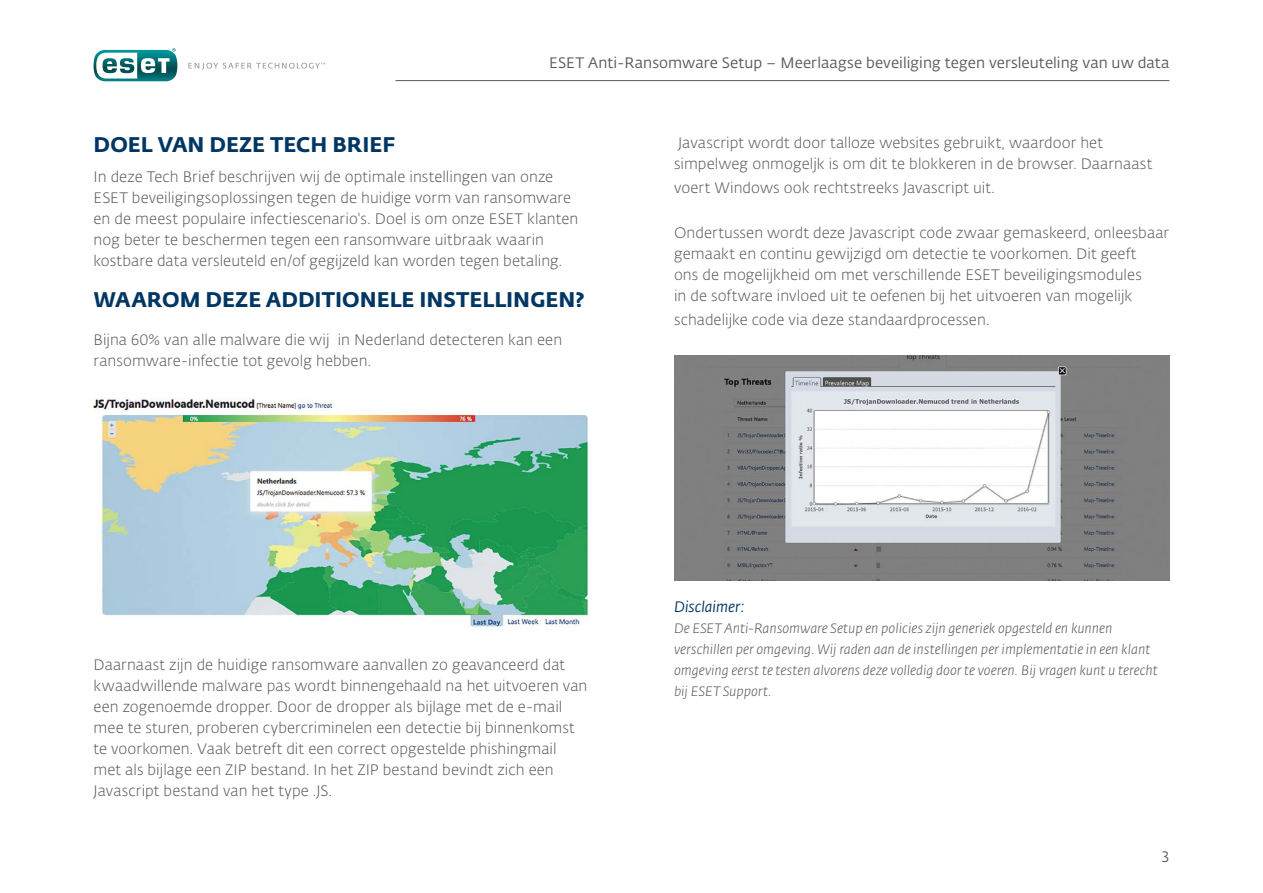
<style>
.page{position:relative;width:1263px;height:893px;background:#fff}
.page>*{position:absolute;margin:0;border:0;box-sizing:border-box;transform-origin:0 0}
.t1{font:21px "Fedra Sans Alt Pro Bold LF";letter-spacing:.005em;color:#003663}
.t2{font:15px/21px "Fedra Sans Alt Pro Light LF";letter-spacing:.005em;color:#58595b}
.t3{font:15px "Fedra Sans Alt Pro Book LF";letter-spacing:.005em;color:#58595b}
.t4{font:15px "Fedra Sans Alt Pro Book Italic LF";color:#003663}
.t5{font:italic 300 13.5px/21px "Fedra Sans Alt Pro";color:#58595b}
</style>
<div class="page">
<svg style="left:94px;top:48px;width:83px;height:33px"></svg>
<svg style="left:188px;top:63px;width:137px;height:7px"></svg>
<hr style="left:395px;top:80px;width:774px;height:1px;background:#58595b">
<img style="left:94px;top:398px;width:495px;height:229px">
<img style="left:674px;top:355px;width:495px;height:225px">
<p class="t3" style="left:549px;top:52px;width:622px">ESET Anti-Ransomware Setup – Meerlaagse beveiliging tegen versleuteling van uw data</p>
<h1 class="t1" style="left:94px;top:128px;width:303px">DOEL VAN DEZE TECH BRIEF</h1>
<p class="t2" style="left:94px;top:166px;width:486px">In deze Tech Brief beschrijven wij de optimale instellingen van onze ESET beveiligingsoplossingen tegen de huidige vorm van ransomware en de meest populaire infectiescenario's. Doel is om onze ESET klanten nog beter te beschermen tegen een ransomware uitbraak waarin kostbare data versleuteld en/of gegijzeld kan worden tegen betaling.</p>
<h1 class="t1" style="left:94px;top:283px;width:492px">WAAROM DEZE ADDITIONELE INSTELLINGEN?</h1>
<p class="t2" style="left:94px;top:329px;width:470px">Bijna 60% van alle malware die wij in Nederland detecteren kan een ransomware-infectie tot gevolg hebben.</p>
<p class="t2" style="left:674px;top:132px;width:480px">Javascript wordt door talloze websites gebruikt, waardoor het simpelweg onmogeljk is om dit te blokkeren in de browser. Daarnaast</p>
<p class="t2" style="left:674px;top:177px;width:320px">voert Windows ook rechtstreeks Javascript uit.</p>
<p class="t2" style="left:674px;top:222px;width:497px">Ondertussen wordt deze Javascript code zwaar gemaskeerd, onleesbaar gemaakt en continu gewijzigd om detectie te voorkomen. Dit geeft<br>ons de mogelijkheid om met verschillende ESET beveiligingsmodules<br>in de software invloed uit te oefenen bij het uitvoeren van mogelijk</p>
<p class="t2" style="left:674px;top:309px;width:315px">schadelijke code via deze standaardprocessen.</p>
<p class="t2" style="left:94px;top:654px;width:495px">Daarnaast zijn de huidige ransomware aanvallen zo geavanceerd dat kwaadwillende malware pas wordt binnengehaald na het uitvoeren van een zogenoemde dropper. Door de dropper als bijlage met de e-mail mee te sturen, proberen cybercriminelen een detectie bij binnenkomst te voorkomen. Vaak betreft dit een correct opgestelde phishingmail met als bijlage een ZIP bestand. In het ZIP bestand bevindt zich een Javascript bestand van het type .JS.</p>
<p class="t4" style="left:674px;top:596px;width:72px">Disclaimer:</p>
<p class="t5" style="left:674px;top:618px;width:485px">De ESET Anti-Ransomware Setup en policies zijn generiek opgesteld en kunnen verschillen per omgeving. Wij raden aan de instellingen per implementatie in een klant omgeving eerst te testen alvorens deze volledig door te voeren. Bij vragen kunt u terecht bij ESET Support.</p>
<p class="t3" style="left:1162px;top:846px;width:9px">3</p>
</div>
